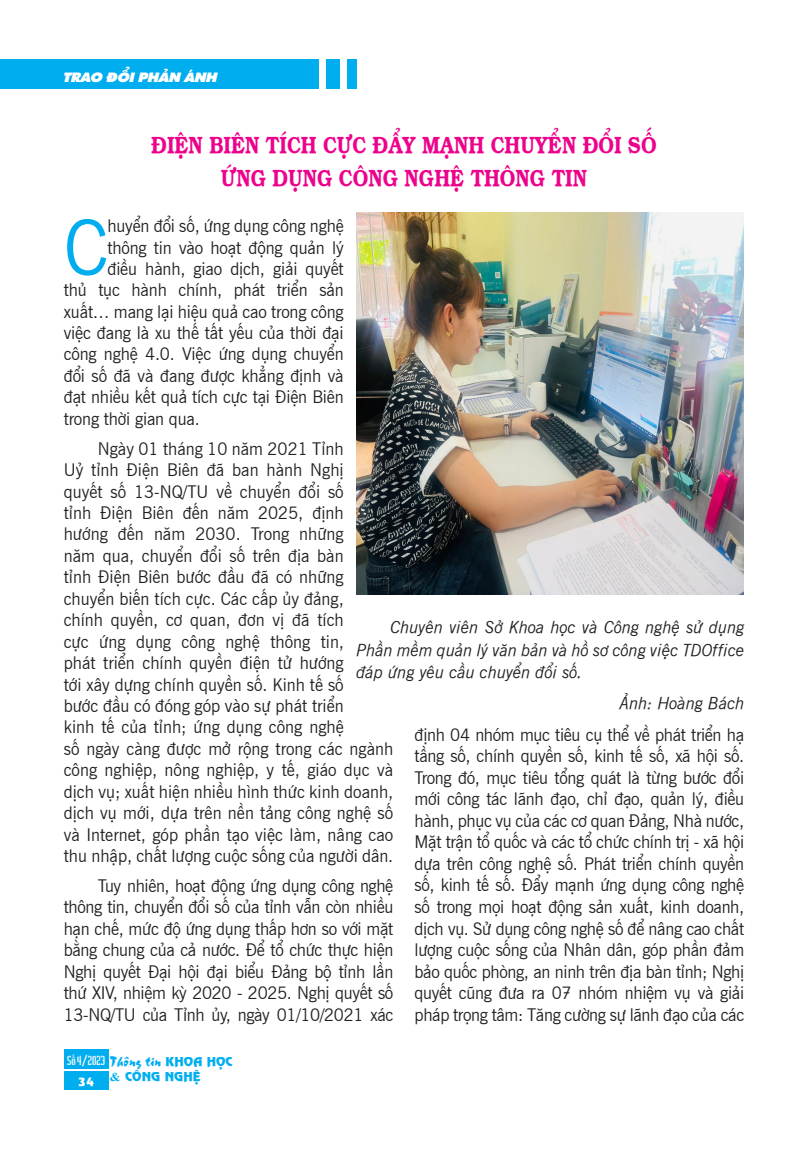
<style>
.page{position:relative;width:808px;height:1149px;background:#fff}
.page>*{position:absolute;margin:0;border:0;box-sizing:border-box;transform-origin:0 0}
.t1{font:75.75px "UVN Tin Tuc";color:#00aeef}
.t2{font:700 23.4px/32.4px "UVN Sach Vo";color:#ed028c;text-align:center;scale:.83 1}
.t3{font:17.25px/21.5px "UVN Tin Tuc";color:#231f20;text-align:justify}
.t4{font:italic 16.5px/22.5px "UVN Tin Tuc";color:#231f20;text-align:justify}
.t5{font:15px "UVN Thang Vu";color:#00aeef}
.t6{font:13.5px "UTM Sharnay";color:#fff;scale:1.08 1}
.t7{font:12px "UVN Nguyen Du";color:#00aeef;scale:1.08 1}
.t8{font:12px "UVN Hai Ba Trung";color:#fff}
.t9{font:11.25px "UVN Nguyen Du";color:#fff;scale:1.08 1}
.s1{font-family:"UVN Nguyen Du";font-size:12px}
.s2{font-family:"Times New Roman";font-weight:700}
</style>
<div class="page">
<div style="left:0;top:59px;width:319px;height:30px;background:#00aeef"></div>
<div style="left:326px;top:59px;width:14px;height:30px;background:#00aeef"></div>
<div style="left:347px;top:59px;width:9px;height:30px;background:#00aeef"></div>
<div style="left:64px;top:1049px;width:44px;height:19px;background:#00aeef"></div>
<div style="left:64px;top:1071px;width:44px;height:18px;background:#00aeef"></div>
<img style="left:356px;top:213px;width:387px;height:381px">
<p class="t6" style="left:63px;top:66px;width:144px">TRAO ĐỔI PHẢN ÁNH</p>
<p class="t2" style="left:151px;top:127px;width:610px">ĐIỆN BIÊN TÍCH CỰC ĐẨY MẠNH CHUYỂN ĐỔI SỐ<br>ỨNG DỤNG CÔNG NGHỆ THÔNG TIN</p>
<p class="t1" style="left:64px;top:189px;width:46px">C</p>
<p class="t3" style="left:107px;top:214px;width:238px">huyển đổi số, ứng dụng công nghệ</p>
<p class="t3" style="left:107px;top:235px;width:238px">thông tin vào hoạt động quản lý</p>
<p class="t3" style="left:107px;top:256px;width:238px">điều hành, giao dịch, giải quyết</p>
<p class="t3" style="left:64px;top:277px;width:281px">thủ tục hành chính, phát triển sản</p>
<p class="t3" style="left:64px;top:299px;width:281px">xuất… mang lại hiệu quả cao trong công</p>
<p class="t3" style="left:64px;top:320px;width:281px">việc đang là xu thế tất yếu của thời đại</p>
<p class="t3" style="left:64px;top:342px;width:281px">công nghệ 4.0. Việc ứng dụng chuyển</p>
<p class="t3" style="left:64px;top:363px;width:281px">đổi số đã và đang được khẳng định và</p>
<p class="t3" style="left:64px;top:384px;width:281px">đạt nhiều kết quả tích cực tại Điện Biên</p>
<p class="t3" style="left:64px;top:406px;width:138px">trong thời gian qua.</p>
<p class="t3" style="left:64px;top:436px;width:331px;text-align:left;text-indent:34px">Ngày 01 tháng 10 năm 2021 Tỉnh<br>Uỷ tỉnh Điện Biên đã ban hành Nghị<br>quyết số 13-NQ/TU về chuyển đổi số<br>tỉnh Điện Biên đến năm 2025, định<br>hướng đến năm 2030. Trong những<br>năm qua, chuyển đổi số trên địa bàn<br>tỉnh Điện Biên bước đầu đã có những chuyển biến tích cực. Các cấp ủy đảng,<br>chính quyền, cơ quan, đơn vị đã tích<br>cực ứng dụng công nghệ thông tin,<br>phát triển chính quyền điện tử hướng<br>tới xây dựng chính quyền số. Kinh tế số<br>bước đầu có đóng góp vào sự phát triển<br>kinh tế của tỉnh; ứng dụng công nghệ<br>số ngày càng được mở rộng trong các ngành công nghiệp, nông nghiệp, y tế, giáo dục và dịch vụ; xuất hiện nhiều hình thức kinh doanh, dịch vụ mới, dựa trên nền tảng công nghệ số và Internet, góp phần tạo việc làm, nâng cao thu nhập, chất lượng cuộc sống của người dân.</p>
<p class="t3" style="left:64px;top:873px;width:331px;text-indent:34px">Tuy nhiên, hoạt động ứng dụng công nghệ thông tin, chuyển đổi số của tỉnh vẫn còn nhiều hạn chế, mức độ ứng dụng thấp hơn so với mặt bằng chung của cả nước. Để tổ chức thực hiện Nghị quyết Đại hội đại biểu Đảng bộ tỉnh lần thứ XIV, nhiệm kỳ 2020 - 2025. Nghị quyết số 13-NQ/TU của Tỉnh ủy, ngày 01/10/2021 xác</p>
<p class="t4" style="left:356px;top:614px;width:389px;text-indent:34px">Chuyên viên Sở Khoa học và Công nghệ sử dụng Phần mềm quản lý văn bản và hồ sơ công việc TDOffice đáp ứng yêu cầu chuyển đổi số.</p>
<p class="t4" style="left:619px;top:690px;width:127px">Ảnh: Hoàng Bách</p>
<p class="t3" style="left:415px;top:722px;width:331px">định 04 nhóm mục tiêu cụ thể về phát triển hạ tầng số, chính quyền số, kinh tế số, xã hội số.<br>Trong đó, mục tiêu tổng quát là từng bước đổi mới công tác lãnh đạo, chỉ đạo, quản lý, điều hành, phục vụ của các cơ quan Đảng, Nhà nước, Mặt trận tổ quốc và các tổ chức chính trị - xã hội dựa trên công nghệ số. Phát triển chính quyền số, kinh tế số. Đẩy mạnh ứng dụng công nghệ số trong mọi hoạt động sản xuất, kinh doanh, dịch vụ. Sử dụng công nghệ số để nâng cao chất lượng cuộc sống của Nhân dân, góp phần đảm bảo quốc phòng, an ninh trên địa bàn tỉnh; Nghị quyết cũng đưa ra 07 nhóm nhiệm vụ và giải pháp trọng tâm: Tăng cường sự lãnh đạo của các</p>
<p class="t8" style="left:67px;top:1050px;width:39px">Số 4/2023</p>
<p class="t9" style="left:78px;top:1073px;width:17px">34</p>
<p class="t5" style="left:110px;top:1049px;width:124px">Thông tin <span class="s1">KHOA HỌC</span></p>
<p class="t7" style="left:110px;top:1067px;width:86px"><span class="s2">&amp;</span> CÔNG NGHỆ</p>
</div>
